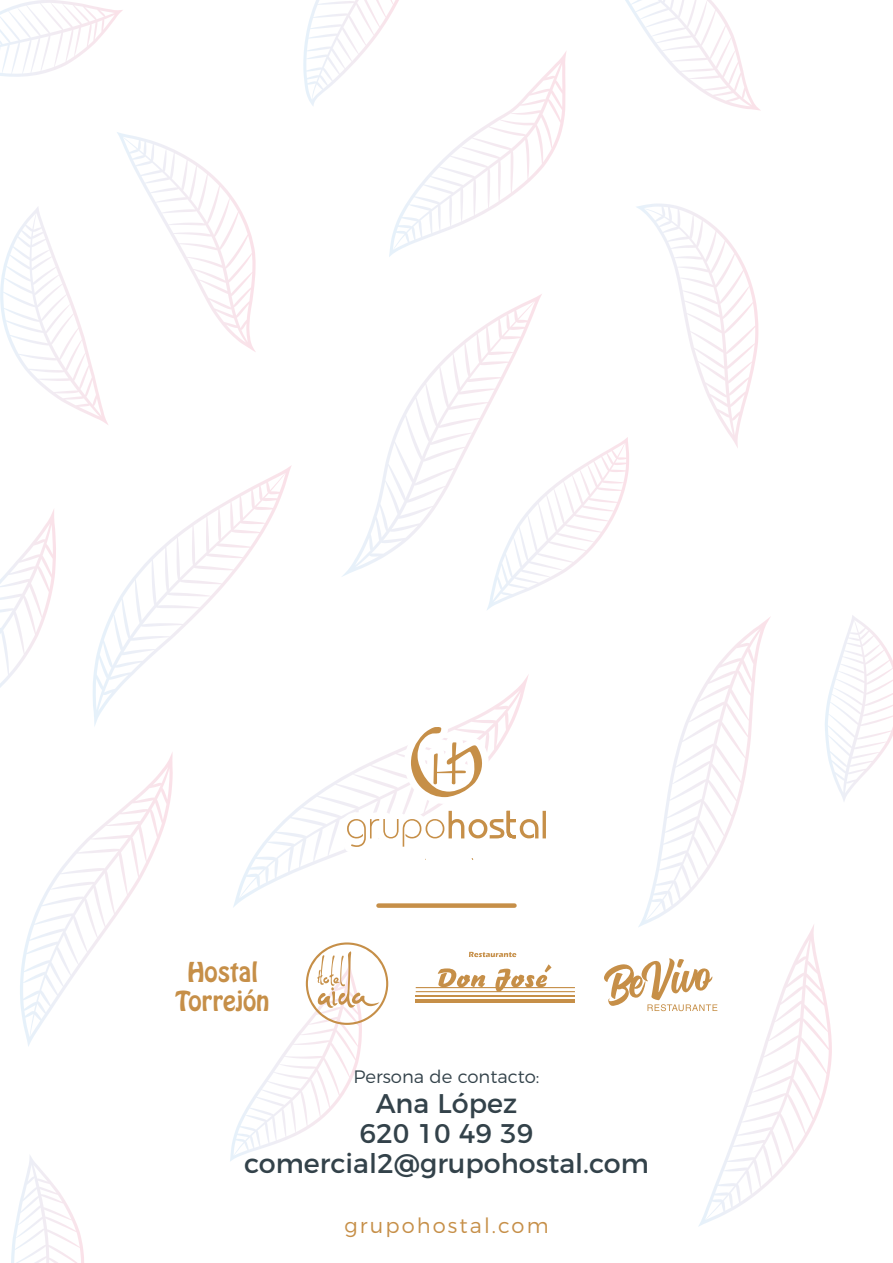
<style>
.page{position:relative;width:893px;height:1263px;background:#fff}
.page>*{position:absolute;margin:0;border:0;box-sizing:border-box;transform-origin:0 0}
.t1{font:27px/30px "Montserrat";color:#33424a;text-align:center}
.t2{font:24.15px/29px "Hobo Std";color:#c68f48;text-align:center}
.t3{font:300 21px "Montserrat";letter-spacing:.1em;color:#c68f48}
.t4{font:300 18px "Montserrat";color:#33424a}
</style>
<div class="page">
<svg style="left:123px;top:137px;width:125px;height:115px"></svg>
<svg style="left:355px;top:335px;width:124px;height:230px"></svg>
<svg style="left:96px;top:546px;width:154px;height:165px"></svg>
<svg style="left:502px;top:459px;width:124px;height:139px"></svg>
<svg style="left:645px;top:834px;width:62px;height:87px"></svg>
<svg style="left:644px;top:207px;width:90px;height:78px"></svg>
<svg style="left:393px;top:78px;width:161px;height:172px"></svg>
<svg style="left:3px;top:237px;width:79px;height:161px"></svg>
<svg style="left:41px;top:768px;width:129px;height:237px"></svg>
<svg style="left:731px;top:1021px;width:98px;height:186px"></svg>
<svg style="left:828px;top:692px;width:65px;height:101px"></svg>
<svg style="left:303px;top:3px;width:71px;height:97px"></svg>
<svg style="left:0;top:3px;width:115px;height:71px"></svg>
<svg style="left:636px;top:1px;width:115px;height:103px"></svg>
<svg style="left:0;top:523px;width:53px;height:160px"></svg>
<svg style="left:14px;top:1165px;width:67px;height:98px"></svg>
<svg style="left:290px;top:692px;width:256px;height:216px"></svg>
<div style="left:378px;top:903px;width:136px;height:5px;background:#c68f48"></div>
<hr style="left:416px;top:995px;width:159px;height:1px;background:#c68f48">
<hr style="left:416px;top:999px;width:159px;height:4px;background:#c68f48">
<svg style="left:416px;top:964px;width:159px;height:28px"></svg>
<svg style="left:469px;top:952px;width:47px;height:5px"></svg>
<svg style="left:253px;top:942px;width:135px;height:206px"></svg>
<svg style="left:604px;top:958px;width:113px;height:53px"></svg>
<p class="t2" style="left:176px;top:958px;width:95px">Hostal<br>Torrejón</p>
<p class="t4" style="left:353px;top:1063px;width:188px">Persona de contacto:</p>
<p class="t1" style="left:244px;top:1086px;width:406px">Ana López<br>620 10 49 39 comercial2@grupohostal.com</p>
<p class="t3" style="left:344px;top:1209px;width:206px">grupohostal.com</p>
</div>
